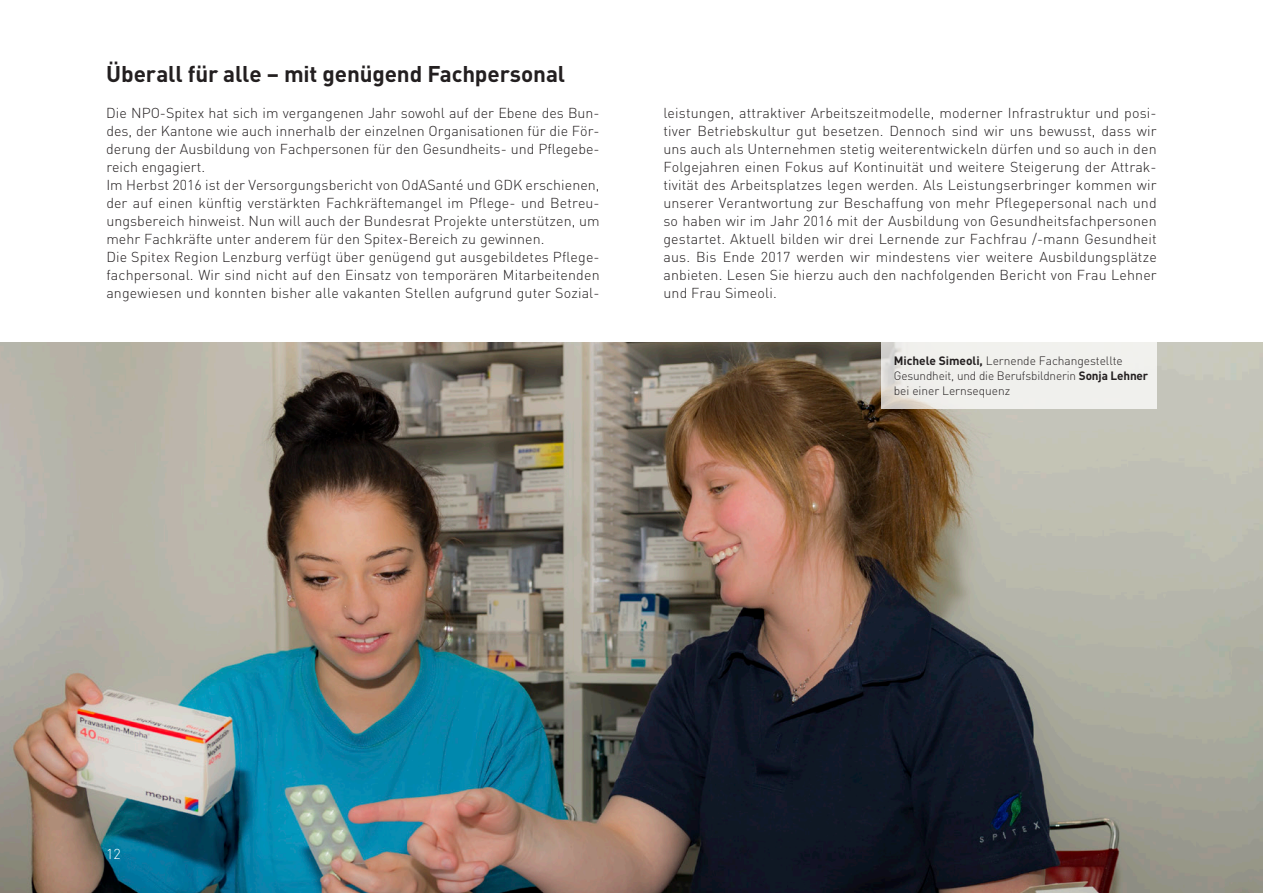
<style>
.page{position:relative;width:1263px;height:893px;background:#fff}
.page>*{position:absolute;margin:0;border:0;box-sizing:border-box;transform-origin:0 0}
.t1{font:700 22.5px "DIN";letter-spacing:-.01em;color:#231f20}
.t2{font:300 14.25px/18px "DIN";letter-spacing:.005em;color:#231f20}
.t3{font:300 14.25px "DIN";color:#fff}
.t4{font:300 12px/15px "DIN";letter-spacing:-.005em;color:#231f20}
.s1{font-weight:700}
</style>
<div class="page">
<img style="left:0;top:342px;width:1263px;height:551px">
<svg style="left:881px;top:342px;width:276px;height:66px;background:#eeedea"></svg>
<h1 class="t1" style="left:106px;top:60px;width:460px">Überall für alle – mit genügend Fachpersonal</h1>
<p class="t2" style="left:106px;top:104px;width:495px">Die NPO-Spitex hat sich im vergangenen Jahr sowohl auf der Ebene des Bun&shy;des, der Kantone wie auch innerhalb der einzelnen Organisationen für die För&shy;derung der Ausbildung von Fachpersonen für den Gesundheits- und Pflegebe&shy;reich engagiert.<br>Im Herbst 2016 ist der Versorgungsbericht von OdASanté und GDK erschienen, der auf einen künftig verstärkten Fachkräftemangel im Pflege- und Betreu&shy;ungsbereich hinweist. Nun will auch der Bundesrat Projekte unterstützen, um mehr Fachkräfte unter anderem für den Spitex-Bereich zu gewinnen.<br>Die Spitex Region Lenzburg verfügt über genügend gut ausgebildetes Pflege&shy;fachpersonal. Wir sind nicht auf den Einsatz von temporären Mitarbeitenden angewiesen und konnten bisher alle vakanten Stellen aufgrund guter Sozial-</p>
<p class="t2" style="left:663px;top:103px;width:495px;text-align:justify">leistungen, attraktiver Arbeitszeitmodelle, moderner Infrastruktur und posi&shy;tiver Betriebskultur gut besetzen. Dennoch sind wir uns bewusst, dass wir uns auch als Unternehmen stetig weiterentwickeln dürfen und so auch in den Folgejahren einen Fokus auf Kontinuität und weitere Steigerung der Attrak&shy;tivität des Arbeitsplatzes legen werden. Als Leistungserbringer kommen wir unserer Verantwortung zur Beschaffung von mehr Pflegepersonal nach und so haben wir im Jahr 2016 mit der Ausbildung von Gesundheitsfachpersonen gestartet. Aktuell bilden wir drei Lernende zur Fachfrau /-mann Gesundheit aus. Bis Ende 2017 werden wir mindestens vier weitere Ausbildungsplätze anbieten. Lesen Sie hierzu auch den nachfolgenden Bericht von Frau Lehner und Frau Simeoli.</p>
<p class="t3" style="left:106px;top:845px;width:16px">12</p>
<p class="t4" style="left:894px;top:354px;width:256px"><span class="s1">Michele Simeoli,</span> Lernende Fachangestellte<br>Gesundheit, und die Berufsbildnerin <span class="s1">Sonja Lehner </span>bei einer Lernsequenz</p>
</div>
